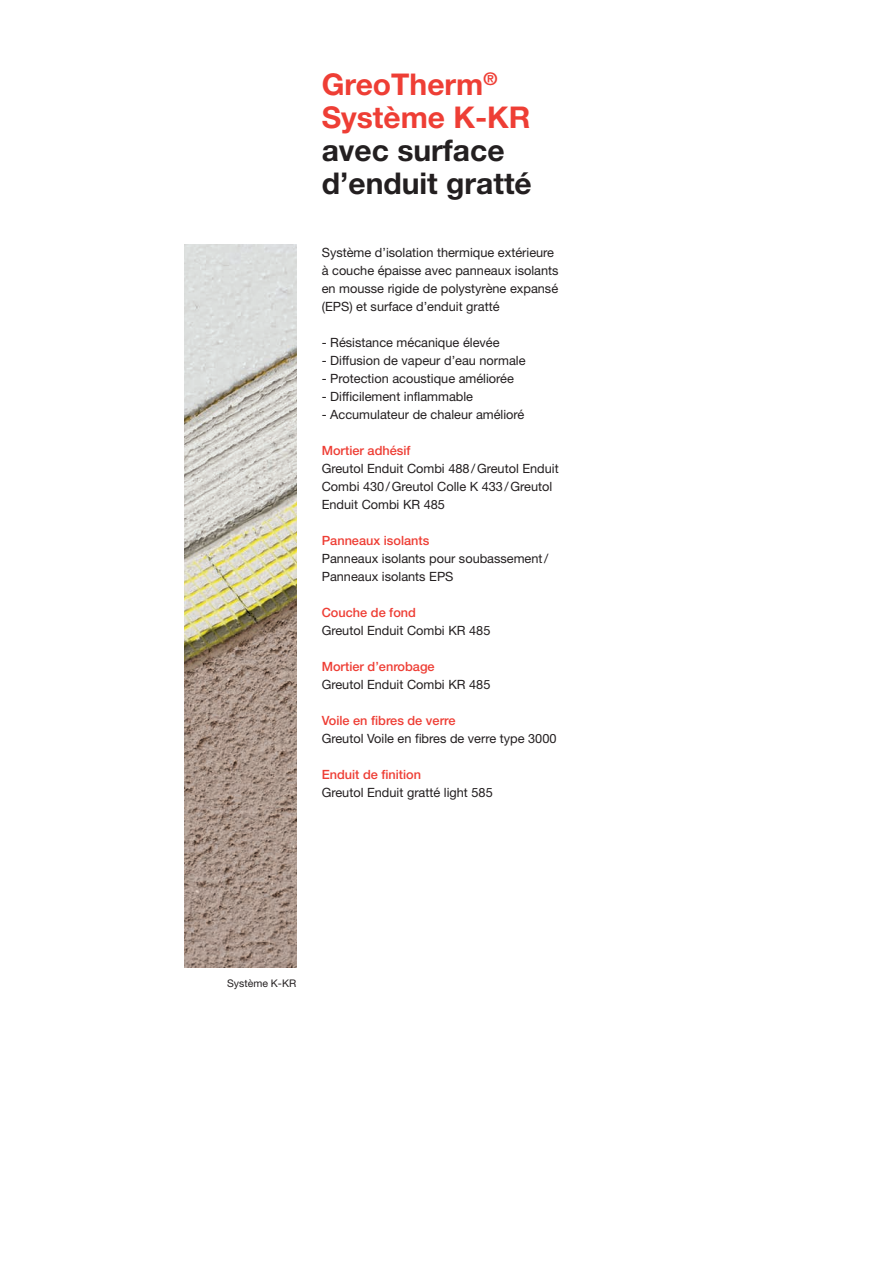
<style>
.page{position:relative;width:893px;height:1263px;background:#fff}
.page>*{position:absolute;margin:0;border:0;box-sizing:border-box;transform-origin:0 0}
.t1{font:700 30px/33px "Helvetica Neue LT Std";color:#231f20}
.t2{font:700 30px/33px "Helvetica Neue LT Std";color:#ee3e35}
.t3{font:12.75px/18px "Helvetica Neue LT Std";color:#231f20}
.t4{font:500 12.75px "Helvetica Neue LT Std";color:#ee3e35}
.t5{font:10.5px "Helvetica Neue LT Std";color:#231f20}
</style>
<div class="page">
<img style="left:184px;top:245px;width:112px;height:723px">
<h1 class="t2" style="left:322px;top:67px;width:210px">GreoTherm<sup>®<br></sup>Système K-KR</h1>
<h1 class="t1" style="left:322px;top:133px;width:212px">avec surface d’enduit gratté</h1>
<p class="t3" style="left:322px;top:243px;width:238px">Système d’isolation thermique extérieure à couche épaisse avec panneaux isolants en mousse rigide de polystyrène expansé (EPS) et surface d’enduit gratté</p>
<p class="t3" style="left:322px;top:333px;width:179px">- Résistance mécanique élevée</p>
<p class="t3" style="left:322px;top:351px;width:205px">- Diffusion de vapeur d’eau normale</p>
<p class="t3" style="left:322px;top:369px;width:194px">- Protection acoustique améliorée</p>
<p class="t3" style="left:322px;top:387px;width:153px">- Difficilement inflammable</p>
<p class="t3" style="left:322px;top:405px;width:204px">- Accumulateur de chaleur amélioré</p>
<p class="t4" style="left:322px;top:443px;width:90px">Mortier adhésif</p>
<p class="t3" style="left:322px;top:459px;width:239px">Greutol Enduit Combi 488/Greutol Enduit<br>Combi 430/Greutol Colle K 433/Greutol<br>Enduit Combi KR 485</p>
<p class="t4" style="left:322px;top:533px;width:109px">Panneaux isolants</p>
<p class="t3" style="left:322px;top:549px;width:228px">Panneaux isolants pour soubassement/<br>Panneaux isolants EPS</p>
<p class="t4" style="left:322px;top:605px;width:96px">Couche de fond</p>
<p class="t3" style="left:322px;top:621px;width:170px">Greutol Enduit Combi KR 485</p>
<p class="t4" style="left:322px;top:659px;width:114px">Mortier d’enrobage</p>
<p class="t3" style="left:322px;top:675px;width:170px">Greutol Enduit Combi KR 485</p>
<p class="t4" style="left:322px;top:713px;width:135px">Voile en fibres de verre</p>
<p class="t3" style="left:322px;top:729px;width:236px">Greutol Voile en fibres de verre type 3000</p>
<p class="t4" style="left:322px;top:767px;width:101px">Enduit de finition</p>
<p class="t3" style="left:322px;top:783px;width:172px">Greutol Enduit gratté light 585</p>
<p class="t5" style="left:227px;top:977px;width:71px">Système K-KR</p>
</div>
